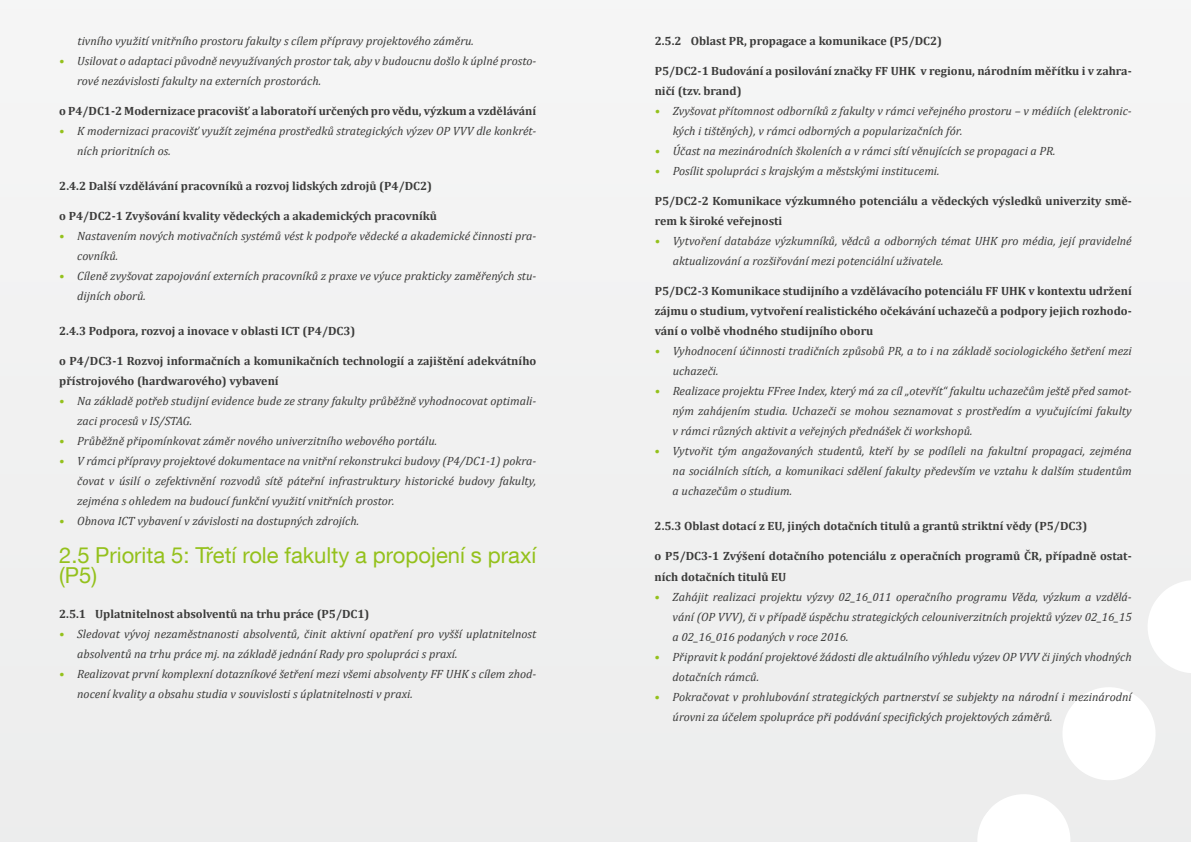
<style>
.page{position:relative;width:1191px;height:842px;background:#f1f1f1}
.page>*{position:absolute;margin:0;border:0;box-sizing:border-box;transform-origin:0 0}
.t1{font:22px/20px "Helvetica Neue LT Com";color:#94c11c}
.t2{font:italic 12px/20px "Cambria";color:#3b3b3a}
.t3{font:700 12px/20px "Cambria";color:#3b3b3a}
.s1{color:#94c11c}
</style>
<div class="page">
<svg style="left:978px;top:581px;width:213px;height:261px"></svg>
<p class="t2" style="left:78px;top:31px;width:398px">tivního využití vnitřního prostoru fakulty s cílem přípravy projektového záměru.</p>
<p class="t2" style="left:77px;top:51px;width:460px;text-indent:-18px"><span class="s1">•</span> Usilovat o adaptaci původně nevyužívaných prostor tak, aby v budoucnu došlo k úplné prosto&shy;rové nezávislosti fakulty na externích prostorách.</p>
<p class="t3" style="left:59px;top:101px;width:478px">o P4/DC1-2 Modernizace pracovišť a laboratoří určených pro vědu, výzkum a vzdělávání</p>
<p class="t2" style="left:77px;top:121px;width:460px;text-indent:-18px"><span class="s1">•</span> K modernizaci pracovišť využít zejména prostředků strategických výzev OP VVV dle konkrét&shy;ních prioritních os.</p>
<p class="t3" style="left:59px;top:176px;width:374px">2.4.2 Další vzdělávání pracovníků a rozvoj lidských zdrojů (P4/DC2)</p>
<p class="t3" style="left:59px;top:206px;width:379px">o P4/DC2-1 Zvyšování kvality vědeckých a akademických pracovníků</p>
<p class="t2" style="left:77px;top:226px;width:460px;text-indent:-18px"><span class="s1">•</span> Nastavením nových motivačních systémů vést k podpoře vědecké a akademické činnosti pra&shy;covníků.</p>
<p class="t2" style="left:77px;top:266px;width:460px;text-indent:-18px"><span class="s1">•</span> Cíleně zvyšovat zapojování externích pracovníků z praxe ve výuce prakticky zaměřených stu&shy;dijních oborů.</p>
<p class="t3" style="left:59px;top:321px;width:298px">2.4.3 Podpora, rozvoj a inovace v oblasti ICT (P4/DC3)</p>
<p class="t3" style="left:59px;top:351px;width:478px">o P4/DC3-1 Rozvoj informačních a komunikačních technologií a zajištění adekvátního přístrojového (hardwarového) vybavení</p>
<p class="t2" style="left:77px;top:391px;width:460px;text-indent:-18px"><span class="s1">•</span> Na základě potřeb studijní evidence bude ze strany fakulty průběžně vyhodnocovat optimali&shy;zaci procesů v IS/STAG.</p>
<p class="t2" style="left:59px;top:431px;width:379px"><span class="s1">•</span> Průběžně připomínkovat záměr nového univerzitního webového portálu.</p>
<p class="t2" style="left:77px;top:451px;width:460px;text-align:justify;text-indent:-18px"><span class="s1">•</span> V rámci přípravy projektové dokumentace na vnitřní rekonstrukci budovy (P4/DC1-1) pokra&shy;čovat v úsilí o zefektivnění rozvodů sítě páteřní infrastruktury historické budovy fakulty, zejména s ohledem na budoucí funkční využití vnitřních prostor.</p>
<p class="t2" style="left:59px;top:511px;width:301px"><span class="s1">•</span> Obnova ICT vybavení v závislosti na dostupných zdrojích.</p>
<h1 class="t1" style="left:59px;top:545px;width:478px">2.5 Priorita 5: Třetí role fakulty a propojení s praxí (P5)</h1>
<p class="t3" style="left:59px;top:604px;width:312px">2.5.1 Uplatnitelnost absolventů na trhu práce (P5/DC1)</p>
<p class="t2" style="left:77px;top:624px;width:460px;text-indent:-18px"><span class="s1">•</span> Sledovat vývoj nezaměstnanosti absolventů, činit aktivní opatření pro vyšší uplatnitelnost absolventů na trhu práce mj. na základě jednání Rady pro spolupráci s praxí.</p>
<p class="t2" style="left:77px;top:664px;width:460px;text-indent:-18px"><span class="s1">•</span> Realizovat první komplexní dotazníkové šetření mezi všemi absolventy FF UHK s cílem zhod&shy;nocení kvality a obsahu studia v souvislosti s úplatnitelnosti v praxi.</p>
<p class="t3" style="left:654px;top:31px;width:289px">2.5.2 Oblast PR, propagace a komunikace (P5/DC2)</p>
<p class="t3" style="left:654px;top:61px;width:478px">P5/DC2-1 Budování a posilování značky FF UHK v regionu, národním měřítku i v zahra&shy;ničí (tzv. brand)</p>
<p class="t2" style="left:672px;top:101px;width:460px;text-indent:-18px"><span class="s1">•</span> Zvyšovat přítomnost odborníků z fakulty v rámci veřejného prostoru – v médiích (elektronic&shy;kých i tištěných), v rámci odborných a popularizačních fór.</p>
<p class="t2" style="left:654px;top:141px;width:402px"><span class="s1">•</span> Účast na mezinárodních školeních a v rámci sítí věnujících se propagaci a PR.</p>
<p class="t2" style="left:654px;top:161px;width:286px"><span class="s1">•</span> Posílit spolupráci s krajským a městskými institucemi.</p>
<p class="t3" style="left:654px;top:191px;width:478px">P5/DC2-2 Komunikace výzkumného potenciálu a vědeckých výsledků univerzity smě&shy;rem k široké veřejnosti</p>
<p class="t2" style="left:672px;top:231px;width:460px;text-indent:-18px"><span class="s1">•</span> Vytvoření databáze výzkumníků, vědců a odborných témat UHK pro média, její pravidelné aktualizování a rozšiřování mezi potenciální uživatele.</p>
<p class="t3" style="left:654px;top:281px;width:478px;text-align:justify">P5/DC2-3 Komunikace studijního a vzdělávacího potenciálu FF UHK v kontextu udržení zájmu o studium, vytvoření realistického očekávání uchazečů a podpory jejich rozhodo&shy;vání o volbě vhodného studijního oboru</p>
<p class="t2" style="left:672px;top:341px;width:460px;text-indent:-18px"><span class="s1">•</span> Vyhodnocení účinnosti tradičních způsobů PR, a to i na základě sociologického šetření mezi uchazeči.</p>
<p class="t2" style="left:672px;top:381px;width:460px;text-align:justify;text-indent:-18px"><span class="s1">•</span> Realizace projektu FFree Index, který má za cíl „otevřít“ fakultu uchazečům ještě před samot&shy;ným zahájením studia. Uchazeči se mohou seznamovat s prostředím a vyučujícími fakulty v rámci různých aktivit a veřejných přednášek či workshopů.</p>
<p class="t2" style="left:672px;top:441px;width:460px;text-align:justify;text-indent:-18px"><span class="s1">•</span> Vytvořit tým angažovaných studentů, kteří by se podíleli na fakultní propagaci, zejména na sociálních sítích, a komunikaci sdělení fakulty především ve vztahu k dalším studentům a uchazečům o studium.</p>
<p class="t3" style="left:654px;top:516px;width:434px">2.5.3 Oblast dotací z EU, jiných dotačních titulů a grantů striktní vědy (P5/DC3)</p>
<p class="t3" style="left:654px;top:546px;width:478px">o P5/DC3-1 Zvýšení dotačního potenciálu z operačních programů ČR, případně ostat&shy;ních dotačních titulů EU</p>
<p class="t2" style="left:672px;top:586px;width:460px;text-align:justify;text-indent:-18px"><span class="s1">•</span> Zahájit realizaci projektu výzvy 02_16_011 operačního programu Věda, výzkum a vzdělá&shy;vání (OP VVV), či v případě úspěchu strategických celouniverzitních projektů výzev 02_16_15 a 02_16_016 podaných v roce 2016.</p>
<p class="t2" style="left:672px;top:646px;width:460px;text-indent:-18px"><span class="s1">•</span> Připravit k podání projektové žádosti dle aktuálního výhledu výzev OP VVV či jiných vhodných dotačních rámců.</p>
<p class="t2" style="left:672px;top:686px;width:460px;text-indent:-18px"><span class="s1">•</span> Pokračovat v prohlubování strategických partnerství se subjekty na národní i mezinárodní úrovni za účelem spolupráce při podávání specifických projektových záměrů.</p>
</div>
